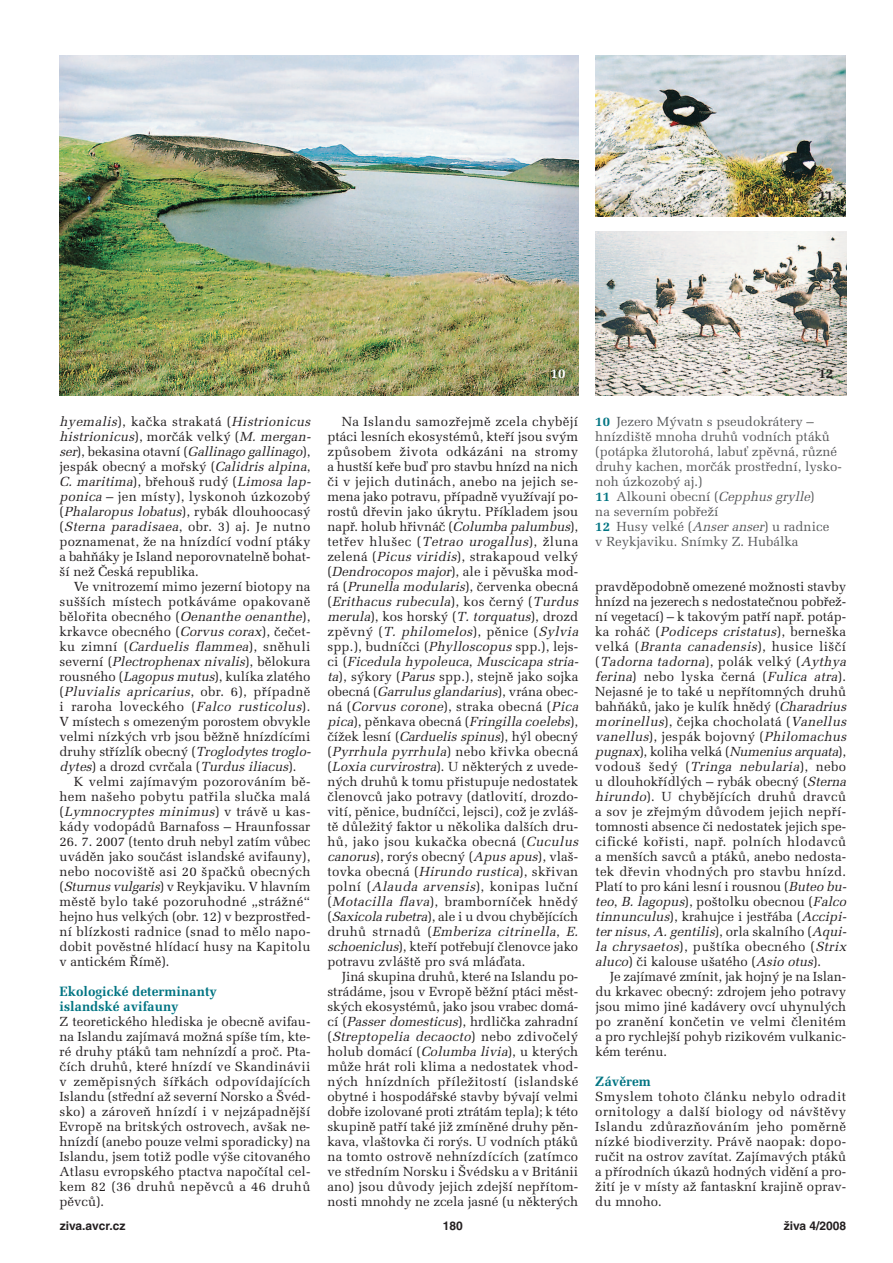
<style>
.page{position:relative;width:893px;height:1263px;background:#fff}
.page>*{position:absolute;margin:0;border:0;box-sizing:border-box;transform-origin:0 0}
.t1{font:700 13.5px/15px "Melior CE";color:#007482}
.t2{font:700 13.5px "Melior CE";color:#231f20}
.t3{font:700 13.5px "Melior CE";color:#fff}
.t4{font:13.2px/15px "Melior CE";letter-spacing:.005em;color:#231f20;text-align:justify}
.t5{font:13.2px/15px "Melior CE";color:#57585a}
.t6{font:700 12px "Helvetica CE";color:#231f20}
.s1{font-style:italic}
.s2{font-weight:700;color:#007482}
</style>
<div class="page">
<img style="left:595px;top:231px;width:251px;height:164px">
<img style="left:595px;top:55px;width:251px;height:161px">
<img style="left:60px;top:55px;width:518px;height:341px">
<p class="t2" style="left:818px;top:191px;width:17px">11</p>
<p class="t4" style="left:60px;top:416px;width:255px;text-align:left"><span class="s1">hyemalis</span>) , k a č k a s t r a k a t á ( <span class="s1">Histrionicus histrionicus</span>) , m o r č á k v e l k ý ( <span class="s1">M. mergan&shy;ser</span>), bekasina otavní (<span class="s1">Gallinagogallinago</span>), jespák obecný a mořský (<span class="s1">Calidrisalpina</span>, <span class="s1">C. maritima</span>) , břeh o u š ru dý ( <span class="s1">Limosa lap&shy;ponica</span> – jen místy), lyskonoh úzkozobý (<span class="s1">Phalaropuslobatus</span>), rybák dlouhoocasý (<span class="s1">Sterna paradisaea</span>, obr. 3) aj. Je nutno poznamenat, že na hnízdící vodní ptáky a bahňáky je Island neporovnatelně bohat&shy;ší než Česká republika.</p>
<p class="t4" style="left:60px;top:581px;width:255px;text-align:left;text-indent:14px">Ve vnitrozemí mimo jezerní biotopy na sušších místech potkáváme opakovaně bělořita obecného (<span class="s1">Oenantheoenanthe</span>), krkavce obecného (<span class="s1">Corvuscorax</span>), čečet&shy;ku zimní (<span class="s1">Carduelis flammea</span>), sněhuli s e v e r n í ( <span class="s1">Plectrophenax nivalis</span>) , b ě l o ku r a rousného (<span class="s1">Lagopusmutus</span>), kulíka zlatého (<span class="s1">Pluvialis apricarius</span>, ob r. 6 ) , p ří p a dn ě i raroha loveckého (<span class="s1">Falco rusticolus</span>).<br>V místech s omezeným porostem obvykle velmi nízkých vrb jsou běžně hnízdícími druhy střízlík obecný (<span class="s1">Troglodytestroglo&shy;dytes</span>) a drozd cvrčala (<span class="s1">Turdus iliacus</span>).</p>
<p class="t4" style="left:60px;top:776px;width:252px;text-indent:14px">K velmi zajímavým pozorováním bě&shy;hem našeho pobytu patřila slučka malá ( <span class="s1">Lymnocryptes minimus</span>) v t r á v ě u k a s - kády vodopádů Barnafoss – Hraunfossar</p>
<p class="t4" style="left:60px;top:836px;width:252px">26. 7. 2007 (tento druh nebyl zatím vůbec uváděn jako součást islandské avifauny), nebo nocoviště asi 20 špačků obecných (<span class="s1">Sturnusvulgaris</span>) v Reykjaviku. V hlavním městě bylo také pozoruhodné „strážné“ hejno hus velkých (obr. 12) v bezprostřed&shy;ní blízkosti radnice (snad to mělo napo&shy;dobit pověstné hlídací husy na Kapitolu v antickém Římě).</p>
<p class="t1" style="left:60px;top:986px;width:159px">Ekologické determinanty islandské avifauny</p>
<p class="t4" style="left:60px;top:1016px;width:252px">Z teoretického hlediska je obecně avifau&shy;na Islandu zajímavá možná spíše tím, kte&shy;ré druhy ptáků tam nehnízdí a proč. Pta&shy;čích druhů, které hnízdí ve Skandinávii v zeměpisných šířkách odpovídajících Islandu (střední až severní Norsko a Švéd&shy;sko) a zároveň hnízdí i v nejzápadnější Evropě na britských ostrovech, avšak ne&shy;hnízdí (anebo pouze velmi sporadicky) na Islandu, jsem totiž podle výše citovaného Atlasu evropského ptactva napočítal cel&shy;kem 82 (36 druhů nepěvců a 46 druhů pěvců).</p>
<p class="t3" style="left:551px;top:368px;width:17px">10</p>
<p class="t4" style="left:327px;top:416px;width:255px;text-align:left;text-indent:14px">Na Islandu samozřejmě zcela chybějí ptáci lesních ekosystémů, kteří jsou svým způsobem života odkázáni na stromy a hustší keře buď pro stavbu hnízd na nich či v jejich dutinách, anebo na jejich se&shy;mena jako potravu, případně využívají po&shy;rostů dřevin jako úkrytu. Příkladem jsou např. holub hřivnáč (<span class="s1">Columbapalumbus</span>), tetřev hlušec (<span class="s1">Tetrao urogallus</span>), žluna zelená (<span class="s1">Picus viridis</span>), strakapoud velký (<span class="s1">Dendrocoposmajor</span>), ale i pěvuška mod&shy;rá (<span class="s1">Prunellamodularis</span>), červenka obecná ( <span class="s1">Erithacus rubecula</span>) , k o s č e r n ý ( <span class="s1">Turdus merula</span>), kos horský (<span class="s1">T.torquatus</span>), drozd zpěvný (<span class="s1">T. philomelos</span>), pěnice (<span class="s1">Sylvia </span>spp.), budníčci (<span class="s1">Phylloscopus</span>spp.), lejs&shy;c i ( <span class="s1">Ficedula hypoleuca</span>, <span class="s1">Muscicapa stria&shy;ta</span>), sýkory (<span class="s1">Parus</span> spp.), stejně jako sojka obecná (<span class="s1">Garrulusglandarius</span>), vrána obec&shy;ná (<span class="s1">Corvus corone</span>), straka obecná (<span class="s1">Pica pica</span>) , p ě n k av a o b e c n á ( <span class="s1">Fringilla coelebs</span>) , čížek lesní (<span class="s1">Carduelisspinus</span>), hýl obecný (<span class="s1">Pyrrhula pyrrhula</span>) nebo křivka obecná (<span class="s1">Loxiacurvirostra</span>). U některých z uvede&shy;ných druhů k tomu přistupuje nedostatek členovců jako potravy (datlovití, drozdo&shy;vití, pěnice, budníčci, lejsci), což je zvláš&shy;tě důležitý faktor u několika dalších dru&shy;hů, jako jsou kukačka obecná (<span class="s1">Cuculus canorus</span>), rorýs obecný (<span class="s1">Apusapus</span>), vlaš&shy;tovka obecná (<span class="s1">Hirundo rustica</span>), skřivan polní (<span class="s1">Alauda arvensis</span>), konipas luční (<span class="s1">Motacilla flava</span>), bramborníček hnědý (<span class="s1">Saxicolarubetra</span>), ale i u dvou chybějících d r u h ů s t r n a d ů ( <span class="s1">Emberiza citrinella</span>, <span class="s1">E. schoeniclus</span>), kteří potřebují členovce jako potravu zvláště pro svá mláďata.</p>
<p class="t4" style="left:327px;top:971px;width:252px;text-indent:14px">Jiná skupina druhů, které na Islandu po&shy;strádáme, jsou v Evropě běžní ptáci měst&shy;ských ekosystémů, jako jsou vrabec domá&shy;cí (<span class="s1">Passerdomesticus</span>), hrdlička zahradní ( <span class="s1">Streptopelia decaocto</span>) n e b o z d i v o č e l ý holub domácí (<span class="s1">Columbalivia</span>), u kterých může hrát roli klima a nedostatek vhod&shy;ných hnízdních příležitostí (islandské obytné i hospodářské stavby bývají velmi dobře izolované proti ztrátám tepla); k této skupině patří také již zmíněné druhy pěn&shy;kava, vlaštovka či rorýs. U vodních ptáků na tomto ostrově nehnízdících (zatímco ve středním Norsku i Švédsku a v Británii ano) jsou důvody jejich zdejší nepřítom&shy;nosti mnohdy ne zcela jasné (u některých</p>
<p class="t2" style="left:818px;top:369px;width:17px">12</p>
<p class="t5" style="left:595px;top:416px;width:248px"><span class="s2">10</span> Jezero Mývatn s pseudokrátery – hnízdiště mnoha druhů vodních ptáků (potápka žlutorohá, labuť zpěvná, různé druhy kachen, morčák prostřední, lysko&shy;noh úzkozobý aj.)<br><span class="s2">11</span> Alkouni obecní (<span class="s1">Cepphusgrylle</span>)<br>na severním pobřeží<br><span class="s2">12</span> Husy velké (<span class="s1">Anseranser</span>) u radnice<br>v Reykjaviku. Snímky Z. Hubálka</p>
<p class="t4" style="left:595px;top:581px;width:255px;text-align:left">pravděpodobně omezené možnosti stavby hnízd na jezerech s nedostatečnou pobřež&shy;ní vegetací) – k takovým patří např. potáp&shy;ka roháč (<span class="s1">Podiceps cristatus</span>), berneška velká (<span class="s1">Branta canadensis</span>), husice liščí ( <span class="s1">Tadorna tadorna</span>) , p o l á k v e l k ý ( <span class="s1">Aythya ferina</span>) nebo lyska černá (<span class="s1">Fulica atra</span>).<br>Nejasné je to také u nepřítomných druhů bahňáků, jako je kulík hnědý (<span class="s1">Charadrius morinellus</span>), čejka chocholatá (<span class="s1">Vanellus vanellus</span>) , j e s p á k b o j o v n ý ( <span class="s1">Philomachus pugnax</span>) , k o l i h a v e l k á ( <span class="s1">Numenius arquata</span>) , vodouš šedý (<span class="s1">Tringa nebularia</span>), nebo u dlouhokřídlých – rybák obecný (<span class="s1">Sterna hirundo</span>). U chybějících druhů dravců a sov je zřejmým důvodem jejich nepří&shy;tomnosti absence či nedostatek jejich spe&shy;cifické kořisti, např. polních hlodavců a menších savců a ptáků, anebo nedosta&shy;tek dřevin vhodných pro stavbu hnízd.<br>Platí to pro káni lesní i rousnou (<span class="s1">Buteobu&shy;teo</span>, <span class="s1">B.lagopus</span>), poštolku obecnou (<span class="s1">Falco tinnunculus</span>), krahujce i jestřába (<span class="s1">Accipi&shy;ter nisus</span>, <span class="s1">A. gentilis</span>) , o r l a s k a l n í h o ( <span class="s1">Aqui&shy;la chrysaetos</span>), puštíka obecného (<span class="s1">Strix aluco</span>) či kalouse ušatého (<span class="s1">Asiootus</span>).</p>
<p class="t4" style="left:595px;top:971px;width:252px;text-indent:14px">Je zajímavé zmínit, jak hojný je na Islan&shy;du krkavec obecný: zdrojem jeho potravy jsou mimo jiné kadávery ovcí uhynulých po zranění končetin ve velmi členitém a pro rychlejší pohyb rizikovém vulkanic&shy;kém terénu.</p>
<p class="t1" style="left:595px;top:1076px;width:57px">Závěrem</p>
<p class="t4" style="left:595px;top:1091px;width:252px">Smyslem tohoto článku nebylo odradit ornitology a další biology od návštěvy Islandu zdůrazňováním jeho poměrně nízké biodiverzity. Právě naopak: dopo&shy;ručit na ostrov zavítat. Zajímavých ptáků a přírodních úkazů hodných vidění a pro&shy;žití je v místy až fantaskní krajině oprav&shy;du mnoho.</p>
<p class="t6" style="left:60px;top:1221px;width:67px">ziva.avcr.cz</p>
<p class="t6" style="left:443px;top:1221px;width:22px">180</p>
<p class="t6" style="left:784px;top:1221px;width:64px">živa 4/2008</p>
</div>
